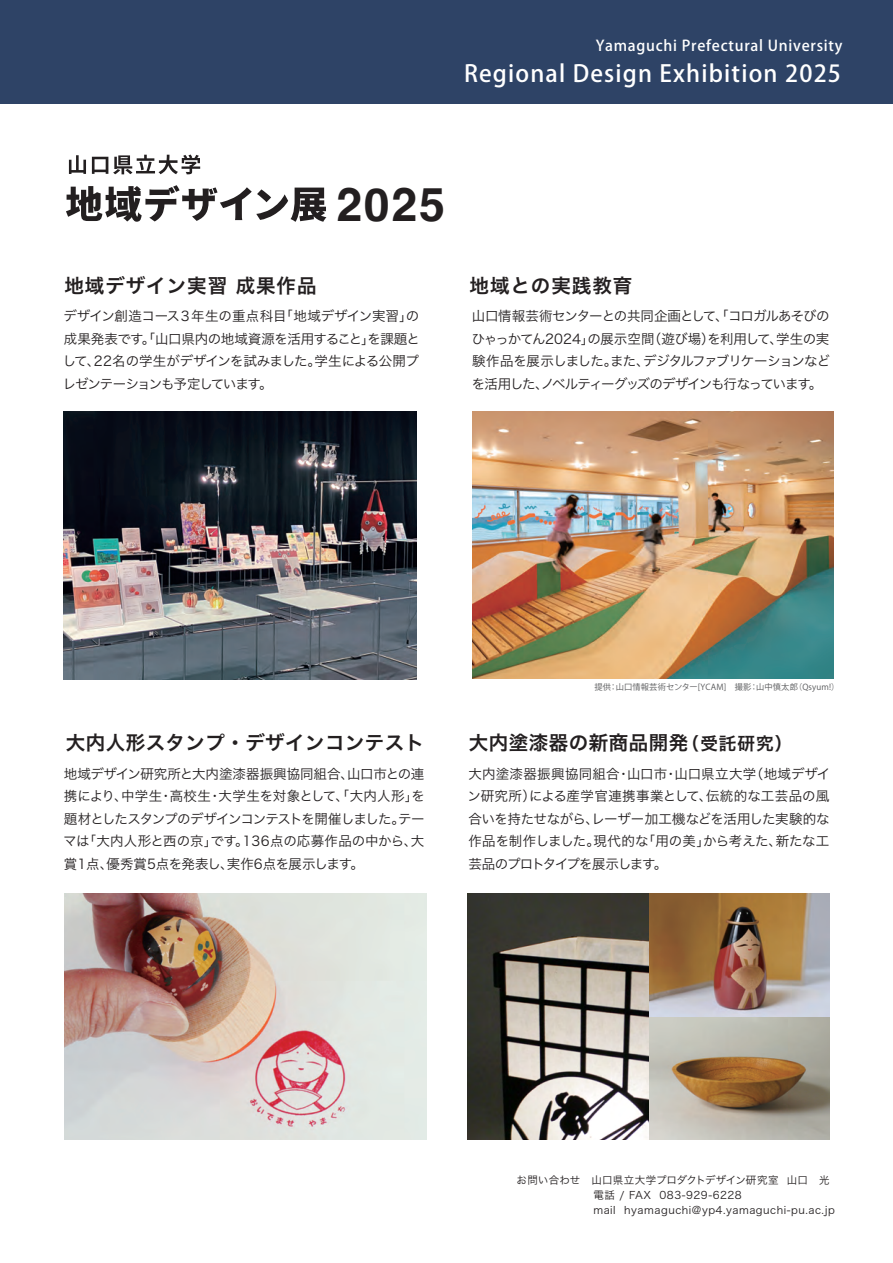
<style>
.page{position:relative;width:893px;height:1263px;background:#fff}
.page>*{position:absolute;margin:0;border:0;box-sizing:border-box;transform-origin:0 0}
.t1{font:700 46.5px "Helvetica";color:#231f20}
.t2{font:500 23.25px "Koz Go Pro";letter-spacing:.05em;color:#fff}
.t3{font:19.5px "Hira Kaku Pro N W6";letter-spacing:.025em;color:#231f20}
.t4{font:19.5px "Hira Kaku Pro N W6";letter-spacing:.05em;color:#231f20}
.t5{font:500 14.85px "Koz Go Pro";letter-spacing:.05em;color:#fff}
.t6{font:13.5px/22.5px "Hira Kaku Pro N W3";letter-spacing:-.05em;color:#231f20;text-align:justify}
.t7{font:10.5px/15px "Hira Kaku Pro N W3";letter-spacing:.05em;color:#231f20}
.t8{font:8.25px "Koz Go Pr 6 N";letter-spacing:.02em;color:#57585a}
.s1{font-size:17.55px}
</style>
<div class="page">
<svg style="left:66px;top:185px;width:260px;height:37px"></svg>
<svg style="left:69px;top:155px;width:17px;height:19px"></svg>
<svg style="left:92px;top:155px;width:108px;height:19px"></svg>
<img style="left:64px;top:411px;width:353px;height:268px">
<div style="left:0;top:0;width:893px;height:104px;background:#2e4366"></div>
<img style="left:65px;top:893px;width:361px;height:247px">
<img style="left:472px;top:411px;width:362px;height:268px">
<img style="left:468px;top:893px;width:361px;height:247px">
<p class="t5" style="left:596px;top:36px;width:248px">Yamaguchi Prefectural University</p>
<h2 class="t2" style="left:464px;top:59px;width:378px">Regional Design Exhibition 2025</h2>
<h1 class="t1" style="left:336px;top:177px;width:110px">2025</h1>
<h3 class="t4" style="left:64px;top:268px;width:254px">地域デザイン実習 成果作品</h3>
<p class="t6" style="left:63px;top:304px;width:358px">デザイン創造コース３年生の重点科目「地域デザイン実習」の成果発表です。「山口県内の地域資源を活用すること」を課題として、22名の学生がデザインを試みました。学生による公開プレゼンテーションも予定しています。</p>
<h3 class="t4" style="left:469px;top:268px;width:164px">地域との実践教育</h3>
<p class="t6" style="left:472px;top:304px;width:360px">山口情報芸術センターとの共同企画として、「コロガルあそびのひゃっかてん2024」の展示空間（遊び場）を利用して、学生の実験作品を展示しました。また、デジタルファブリケーションなどを活用した、ノベルティーグッズのデザインも行なっています。</p>
<h3 class="t3" style="left:66px;top:725px;width:360px">大内人形スタンプ・デザインコンテスト</h3>
<p class="t6" style="left:63px;top:761px;width:363px">地域デザイン研究所と大内塗漆器振興協同組合、山口市との連携により、中学生・高校生・大学生を対象として、「大内人形」を題材としたスタンプのデザインコンテストを開催しました。テーマは「大内人形と西の京」です。136点の応募作品の中から、大賞1点、優秀賞5点を発表し、実作6点を展示します。</p>
<p class="t8" style="left:594px;top:682px;width:246px">提供：山口情報芸術センター[YCAM]　撮影：山中慎太郎（Qsyum!）</p>
<h3 class="t3" style="left:469px;top:725px;width:325px">大内塗漆器の新商品開発<span class="s1">（受託研究）</span></h3>
<p class="t6" style="left:467px;top:761px;width:364px">大内塗漆器振興協同組合・山口市・山口県立大学（地域デザイン研究所）による産学官連携事業として、伝統的な工芸品の風合いを持たせながら、レーザー加工機などを活用した実験的な作品を制作しました。現代的な「用の美」から考えた、新たな工芸品のプロトタイプを展示します。</p>
<p class="t7" style="left:593px;top:1172px;width:243px;text-indent:-77px">お問い合わせ　山口県立大学プロダクトデザイン研究室 山口　光電話 / FAX 083-929-6228<br>mail hyamaguchi@yp4.yamaguchi-pu.ac.jp</p>
</div>
